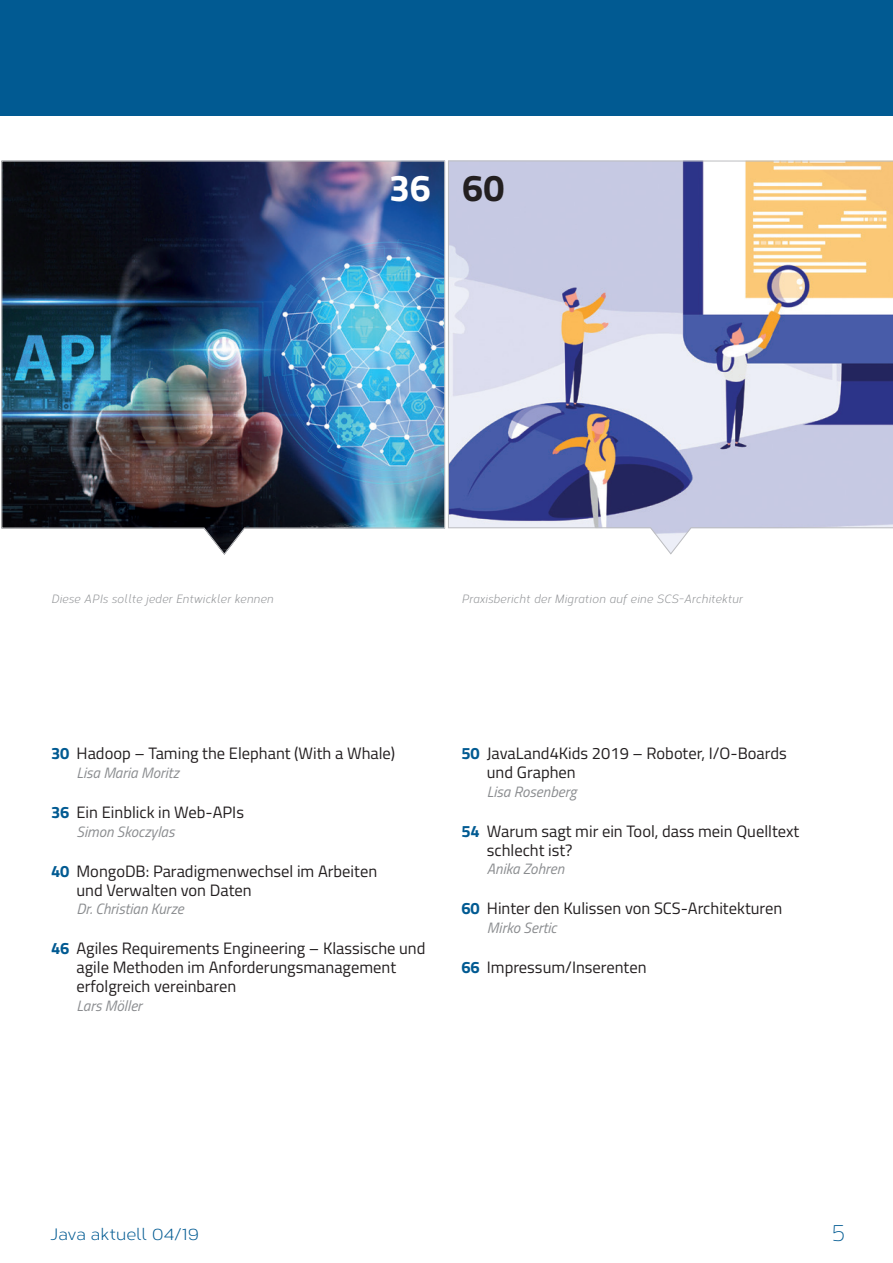
<style>
.page{position:relative;width:893px;height:1263px;background:#fff}
.page>*{position:absolute;margin:0;border:0;box-sizing:border-box;transform-origin:0 0}
.t1{font:700 37.5px "Titillium";color:#fff}
.t2{font:100 24px "Titillium";color:#015a92}
.t3{font:16.5px/18.8px "Titillium";color:#231f20}
.t4{font:16.5px "Corbert";color:#015a92}
.t5{font:italic 15px "Titillium";color:#8a8c8f}
.t6{font:italic 12px "Corbert Condensed";color:#939598}
.s1{color:#231f20}
.s2{font-weight:700;color:#015a92}
</style>
<div class="page">
<div style="left:0;top:0;width:893px;height:116px;background:#015a92"></div>
<svg style="left:448px;top:160px;width:445px;height:395px;background:#bcbacc"></svg>
<img style="left:1px;top:160px;width:444px;height:395px">
<p class="t1" style="left:389px;top:159px;width:117px">36 <span class="s1">60</span></p>
<p class="t6" style="left:51px;top:590px;width:224px">Diese APIs sollte jeder Entwickler kennen</p>
<p class="t6" style="left:461px;top:590px;width:283px">Praxisbericht der Migration auf eine SCS-Architektur</p>
<p class="t3" style="left:51px;top:743px;width:346px"><span class="s2">30</span> Hadoop – Taming the Elephant (With a Whale)</p>
<p class="t5" style="left:77px;top:762px;width:104px">Lisa Maria Moritz</p>
<p class="t3" style="left:51px;top:802px;width:194px"><span class="s2">36</span> Ein Einblick in Web-APIs</p>
<p class="t5" style="left:77px;top:821px;width:100px">Simon Skoczylas</p>
<p class="t3" style="left:77px;top:861px;width:302px;text-indent:-26px"><span class="s2">40</span> MongoDB: Paradigmenwechsel im Arbeiten und Verwalten von Daten</p>
<p class="t5" style="left:77px;top:898px;width:109px">Dr. Christian Kurze</p>
<p class="t3" style="left:77px;top:938px;width:350px;text-indent:-26px"><span class="s2">46</span> Agiles Requirements Engineering – Klassische und agile Methoden im Anforderungsmanagement erfolgreich vereinbaren</p>
<p class="t5" style="left:77px;top:994px;width:67px">Lars Möller</p>
<p class="t3" style="left:487px;top:743px;width:301px;text-indent:-26px"><span class="s2">50</span> JavaLand4Kids 2019 – Roboter, I/O-Boards und Graphen</p>
<p class="t5" style="left:487px;top:781px;width:91px">Lisa Rosenberg</p>
<p class="t3" style="left:487px;top:821px;width:314px;text-indent:-26px"><span class="s2">54</span> Warum sagt mir ein Tool, dass mein Quelltext schlecht ist?</p>
<p class="t5" style="left:487px;top:858px;width:79px">Anika Zohren</p>
<p class="t3" style="left:461px;top:898px;width:322px"><span class="s2">60</span> Hinter den Kulissen von SCS-Architekturen</p>
<p class="t5" style="left:487px;top:917px;width:71px">Mirko Sertic</p>
<p class="t3" style="left:461px;top:957px;width:187px"><span class="s2">66</span> Impressum/Inserenten</p>
<p class="t4" style="left:50px;top:1222px;width:150px">Java aktuell 04/19</p>
<p class="t2" style="left:832px;top:1215px;width:15px">5</p>
</div>
